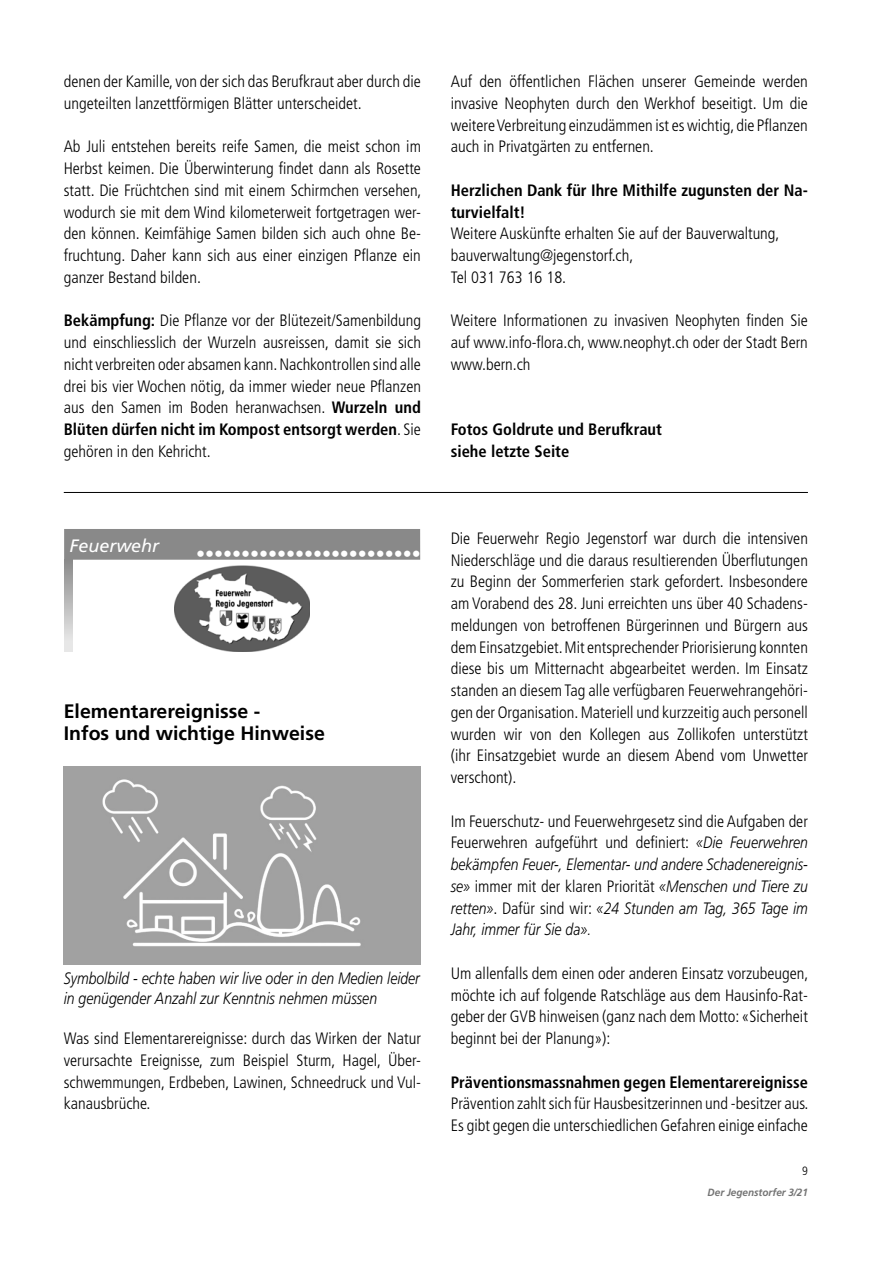
<style>
.page{position:relative;width:893px;height:1263px;background:#fff}
.page>*{position:absolute;margin:0;border:0;box-sizing:border-box;transform-origin:0 0}
.t1{font:700 19.5px/21.8px "Frutiger";color:#000}
.t2{font:italic 18px "Frutiger";color:#fff}
.t3{font:300 condensed 16.5px/21.8px "Frutiger";color:#000;text-align:justify}
.t4{font:italic 300 16.5px/21.8px "Frutiger";color:#000;text-align:justify;scale:.85 1}
.t5{font:700 condensed 16.5px/21.8px "Frutiger";color:#000}
.t6{font:300 condensed 12px "Frutiger";color:#000}
.t7{font:italic 700 10.5px "Frutiger";color:#747474;scale:.95 1}
.s1{font-weight:700}
.s2{font-style:normal;font-stretch:condensed}
</style>
<div class="page">
<hr style="left:64px;top:492px;width:744px;height:1px;background:#000">
<svg style="left:64px;top:560px;width:9px;height:91px"></svg>
<div style="left:64px;top:529px;width:356px;height:31px;background:#898989"></div>
<img style="left:175px;top:565px;width:135px;height:86px">
<img style="left:64px;top:766px;width:357px;height:198px">
<p class="t3" style="left:64px;top:71px;width:359px">denen der Kamille, von der sich das Berufkraut aber durch die ungeteilten lanzettförmigen Blätter unterscheidet.</p>
<p class="t3" style="left:64px;top:136px;width:359px">Ab Juli entstehen bereits reife Samen, die meist schon im Herbst keimen. Die Überwinterung findet dann als Rosette statt. Die Früchtchen sind mit einem Schirmchen versehen, wodurch sie mit dem Wind kilometerweit fortgetragen wer&shy;den können. Keimfähige Samen bilden sich auch ohne Be&shy;fruchtung. Daher kann sich aus einer einzigen Pflanze ein ganzer Bestand bilden.</p>
<p class="t3" style="left:64px;top:310px;width:359px"><span class="s1">Bekämpfung:</span> Die Pflanze vor der Blütezeit/Samenbildung und einschliesslich der Wurzeln ausreissen, damit sie sich nicht verbreiten oder absamen kann. Nachkontrollen sind alle drei bis vier Wochen nötig, da immer wieder neue Pflanzen aus den Samen im Boden heranwachsen. <span class="s1">Wurzeln und Blüten dürfen nicht im Kompost entsorgt werden</span>. Sie gehören in den Kehricht.</p>
<p class="t2" style="left:69px;top:536px;width:91px">Feuerwehr</p>
<p class="t2" style="left:196px;top:543px;width:226px">•••••••••••••••••••••••••</p>
<p class="t1" style="left:64px;top:700px;width:263px">Elementarereignisse -<br>Infos und wichtige Hinweise</p>
<p class="t4" style="left:64px;top:969px;width:420px;line-height:19.5px">Symbolbild - echte haben wir live oder in den Medien leider in genügender Anzahl zur Kenntnis nehmen müssen</p>
<p class="t3" style="left:64px;top:1028px;width:359px">Was sind Elementarereignisse: durch das Wirken der Natur verursachte Ereignisse, zum Beispiel Sturm, Hagel, Über&shy;schwemmungen, Erdbeben, Lawinen, Schneedruck und Vul&shy;kanausbrüche.</p>
<p class="t3" style="left:451px;top:71px;width:359px">Auf den öffentlichen Flächen unserer Gemeinde werden invasive Neophyten durch den Werkhof beseitigt. Um die weitere Verbreitung einzudämmen ist es wichtig, die Pflanzen auch in Privatgärten zu entfernen.</p>
<p class="t5" style="left:451px;top:179px;width:359px">Herzlichen Dank für Ihre Mithilfe zugunsten der Na&shy;turvielfalt!</p>
<p class="t3" style="left:451px;top:223px;width:330px;text-align:left">Weitere Auskünfte erhalten Sie auf der Bauverwaltung, bauverwaltung@jegenstorf. ch,<br>Tel 031 763 16 18.</p>
<p class="t3" style="left:451px;top:310px;width:359px">Weitere Informationen zu invasiven Neophyten finden Sie auf www. info-flora. ch, www. neophyt. ch oder der Stadt Bern www. bern. ch</p>
<p class="t5" style="left:451px;top:418px;width:213px">Fotos Goldrute und Berufkraut siehe letzte Seite</p>
<p class="t3" style="left:451px;top:527px;width:359px">Die Feuerwehr Regio Jegenstorf war durch die intensiven Niederschläge und die daraus resultierenden Überflutungen zu Beginn der Sommerferien stark gefordert. Insbesondere am Vorabend des 28. Juni erreichten uns über 40 Schadens&shy;meldungen von betroffenen Bürgerinnen und Bürgern aus dem Einsatzgebiet. Mit entsprechender Priorisierung konnten diese bis um Mitternacht abgearbeitet werden. Im Einsatz standen an diesem Tag alle verfügbaren Feuerwehrangehöri&shy;gen der Organisation. Materiell und kurzzeitig auch personell wurden wir von den Kollegen aus Zollikofen unterstützt (ihr Einsatzgebiet wurde an diesem Abend vom Unwetter verschont).</p>
<p class="t4" style="left:451px;top:810px;width:422px"><span class="s2">Im Feuerschutz- und Feuerwehrgesetz sind die Aufgaben der Feuerwehren aufgeführt und definiert:</span> «Die Feuerwehren bekämpfen Feuer-, Elementar- und andere Schadenereignis&shy;se» <span class="s2">immer mit der klaren Priorität</span> «Menschen und Tiere zu retten»<span class="s2">. Dafür sind wir:</span> «24 Stunden am Tag, 365 Tage im Jahr, immer für Sie da».</p>
<p class="t3" style="left:451px;top:962px;width:359px">Um allenfalls dem einen oder anderen Einsatz vorzubeugen, möchte ich auf folgende Ratschläge aus dem Hausinfo-Rat&shy;geber der GVB hinweisen (ganz nach dem Motto: «Sicherheit beginnt bei der Planung»):</p>
<p class="t5" style="left:451px;top:1071px;width:359px">Präventionsmassnahmen gegen Elementarereignisse</p>
<p class="t3" style="left:451px;top:1093px;width:359px">Prävention zahlt sich für Hausbesitzerinnen und -besitzer aus.<br>Es gibt gegen die unterschiedlichen Gefahren einige einfache</p>
<p class="t6" style="left:802px;top:1164px;width:7px">9</p>
<p class="t7" style="left:708px;top:1186px;width:107px">Der Jegenstorfer 3/21</p>
</div>
